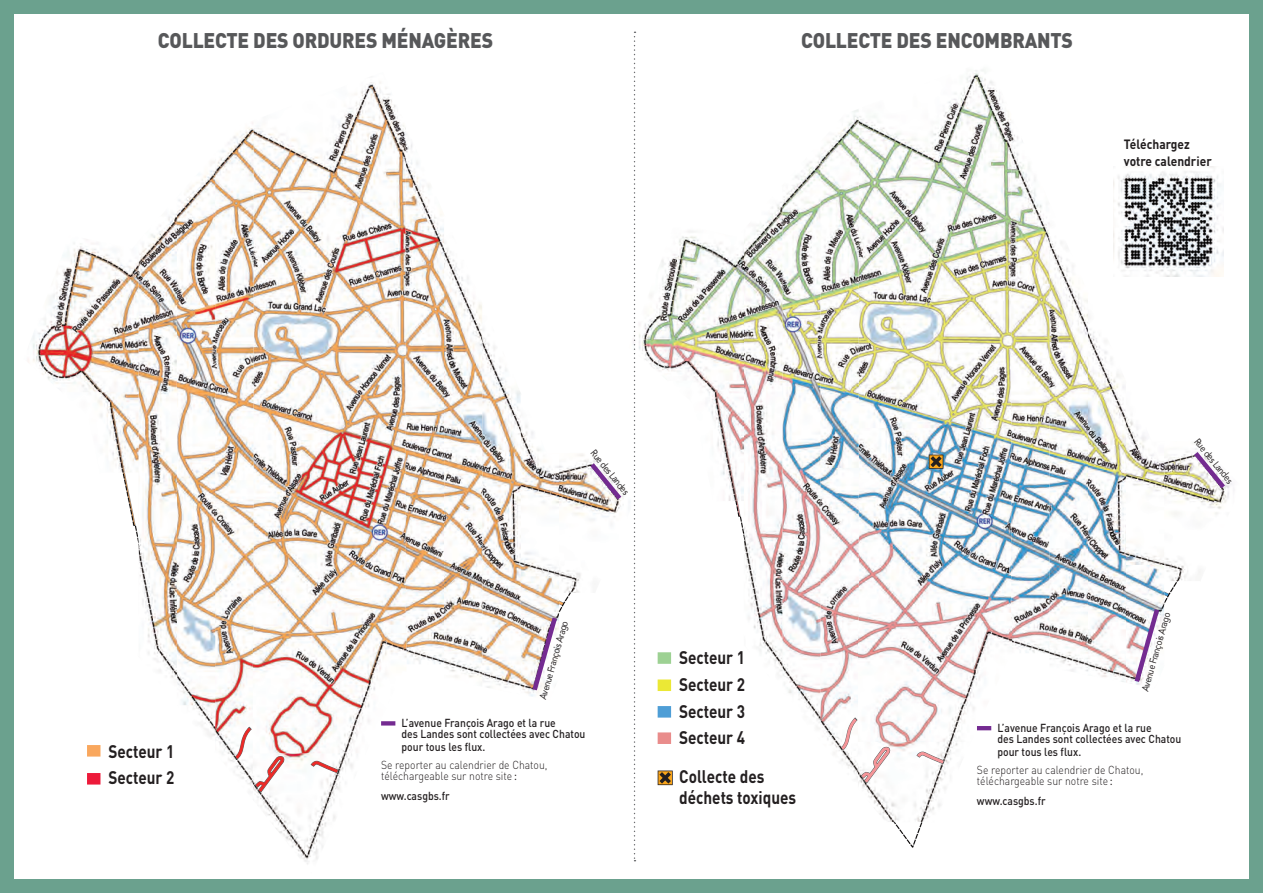
<style>
.page{position:relative;width:1263px;height:893px;background:#fff}
.page>*{position:absolute;margin:0;border:0;box-sizing:border-box;transform-origin:0 0}
.t1{font:900 21px "DIN Pro";letter-spacing:-.01em;color:#57585a;scale:.92 1}
.t2{font:700 18px/26.7px "DIN Pro";color:#231f20;scale:.85 1}
.t3{font:700 13.35px/17.2px "DIN Pro";color:#231f20;scale:.9 1}
.t4{font:500 11.55px/11.6px "DIN Pro";color:#231f20;scale:.9 1}
.t5{font:300 11.55px/11.6px "DIN Pro";color:#231f20;scale:.9 1}
.t6{font:9.9px "Avenir";color:#231f20;scale:.84 1}
.s1{font-family:"Myriad Pro";font-weight:400}
</style>
<div class="page">
<img style="left:253px;top:82px;width:153px;height:551px">
<img style="left:215px;top:122px;width:38px;height:639px">
<img style="left:406px;top:134px;width:38px;height:530px">
<img style="left:177px;top:161px;width:38px;height:576px">
<img style="left:138px;top:213px;width:39px;height:465px">
<img style="left:444px;top:242px;width:38px;height:436px">
<img style="left:28px;top:243px;width:110px;height:149px">
<img style="left:482px;top:329px;width:39px;height:359px">
<img style="left:97px;top:392px;width:41px;height:81px">
<img style="left:521px;top:425px;width:38px;height:272px">
<img style="left:559px;top:454px;width:62px;height:139px">
<img style="left:122px;top:473px;width:16px;height:69px">
<img style="left:559px;top:593px;width:12px;height:19px">
<img style="left:253px;top:633px;width:153px;height:120px">
<img style="left:257px;top:753px;width:96px;height:111px">
<svg style="left:310px;top:760px;width:29px;height:13px"></svg>
<svg style="left:231px;top:723px;width:53px;height:70px"></svg>
<svg style="left:658px;top:770px;width:15px;height:15px"></svg>
<svg style="left:658px;top:771px;width:14px;height:13px"></svg>
<svg style="left:659px;top:772px;width:12px;height:12px"></svg>
<div style="left:87px;top:773px;width:13px;height:11px;background:#ed1a3a"></div>
<div style="left:87px;top:745px;width:13px;height:12px;background:#f9a75d"></div>
<div style="left:658px;top:652px;width:13px;height:12px;background:#9dd193"></div>
<div style="left:658px;top:706px;width:13px;height:12px;background:#4e9ed6"></div>
<div style="left:658px;top:679px;width:13px;height:12px;background:#ebe835"></div>
<div style="left:658px;top:732px;width:13px;height:12px;background:#e98c8b"></div>
<svg style="left:381px;top:721px;width:14px;height:4px"></svg>
<svg style="left:586px;top:458px;width:38px;height:46px"></svg>
<svg style="left:529px;top:612px;width:31px;height:83px"></svg>
<img style="left:859px;top:70px;width:152px;height:551px">
<img style="left:820px;top:109px;width:39px;height:645px">
<img style="left:1011px;top:130px;width:38px;height:524px">
<img style="left:782px;top:154px;width:38px;height:575px">
<img style="left:744px;top:202px;width:38px;height:469px">
<img style="left:1049px;top:223px;width:39px;height:449px">
<img style="left:633px;top:224px;width:111px;height:157px">
<img style="left:1088px;top:329px;width:38px;height:353px">
<img style="left:700px;top:381px;width:44px;height:120px">
<img style="left:1126px;top:417px;width:38px;height:265px">
<img style="left:1164px;top:441px;width:68px;height:140px">
<img style="left:735px;top:501px;width:9px;height:37px">
<img style="left:1164px;top:581px;width:14px;height:25px">
<img style="left:858px;top:621px;width:154px;height:121px">
<img style="left:858px;top:742px;width:100px;height:80px">
<img style="left:893px;top:822px;width:30px;height:26px">
<svg style="left:929px;top:468px;width:14px;height:1px"></svg>
<svg style="left:929px;top:455px;width:14px;height:13px"></svg>
<svg style="left:930px;top:456px;width:12px;height:11px"></svg>
<svg style="left:916px;top:751px;width:28px;height:13px"></svg>
<svg style="left:837px;top:714px;width:54px;height:69px"></svg>
<svg style="left:1131px;top:604px;width:31px;height:81px"></svg>
<svg style="left:1189px;top:447px;width:40px;height:46px"></svg>
<hr style="left:977px;top:726px;width:14px;height:4px;background:#742b91">
<img style="left:1113px;top:166px;width:111px;height:111px">
<svg style="left:634px;top:32px;width:1px;height:829px"></svg>
<div style="left:0;top:0;width:1263px;height:13px;background:#6ba18e"></div>
<div style="left:1249px;top:0;width:14px;height:893px;background:#6ba18e"></div>
<div style="left:0;top:0;width:13px;height:893px;background:#6ba18e"></div>
<div style="left:0;top:880px;width:1263px;height:13px;background:#6ba18e"></div>
<h1 class="t1" style="left:158px;top:23px;width:366px">COLLECTE DES ORDURES MÉNAGÈRES</h1>
<h1 class="t1" style="left:801px;top:23px;width:297px">COLLECTE DES ENCOMBRANTS</h1>
<p class="t3" style="left:1124px;top:134px;width:99px">Téléchargez votre calendrier</p>
<p class="t6" style="left:599px;top:446px;width:67px;rotate:51deg">Rue des Landes</p>
<p class="t6" style="left:1202px;top:434px;width:67px;rotate:51deg">Rue des Landes</p>
<h2 class="t2" style="left:108px;top:736px;width:79px">Secteur 1<br>Secteur 2</h2>
<p class="t6" style="left:535px;top:697px;width:98px;rotate:-74deg">Avenue François Arago</p>
<p class="t4" style="left:401px;top:716px;width:206px">L’avenue François Arago et la rue<br>des Landes sont collectées avec Chatou</p>
<p class="t4" style="left:401px;top:740px;width:95px">pour tous les flux.</p>
<p class="t5" style="left:381px;top:758px;width:186px">Se reporter au calendrier de Chatou, téléchargeable sur notre site <span class="s1">:</span></p>
<p class="t4" style="left:381px;top:789px;width:78px">www.casgbs.fr</p>
<h2 class="t2" style="left:679px;top:642px;width:79px;text-align:justify">Secteur 1<br>Secteur 2<br>Secteur 3<br>Secteur 4</h2>
<h2 class="t2" style="left:679px;top:763px;width:139px;line-height:21.6px">Collecte des déchets toxiques</h2>
<p class="t6" style="left:1137px;top:689px;width:98px;rotate:-74deg">Avenue François Arago</p>
<p class="t4" style="left:997px;top:720px;width:206px">L’avenue François Arago et la rue<br>des Landes sont collectées avec Chatou</p>
<p class="t4" style="left:997px;top:745px;width:95px">pour tous les flux.</p>
<p class="t5" style="left:977px;top:763px;width:186px">Se reporter au calendrier de Chatou, téléchargeable sur notre site <span class="s1">:</span></p>
<p class="t4" style="left:977px;top:794px;width:78px">www.casgbs.fr</p>
</div>
